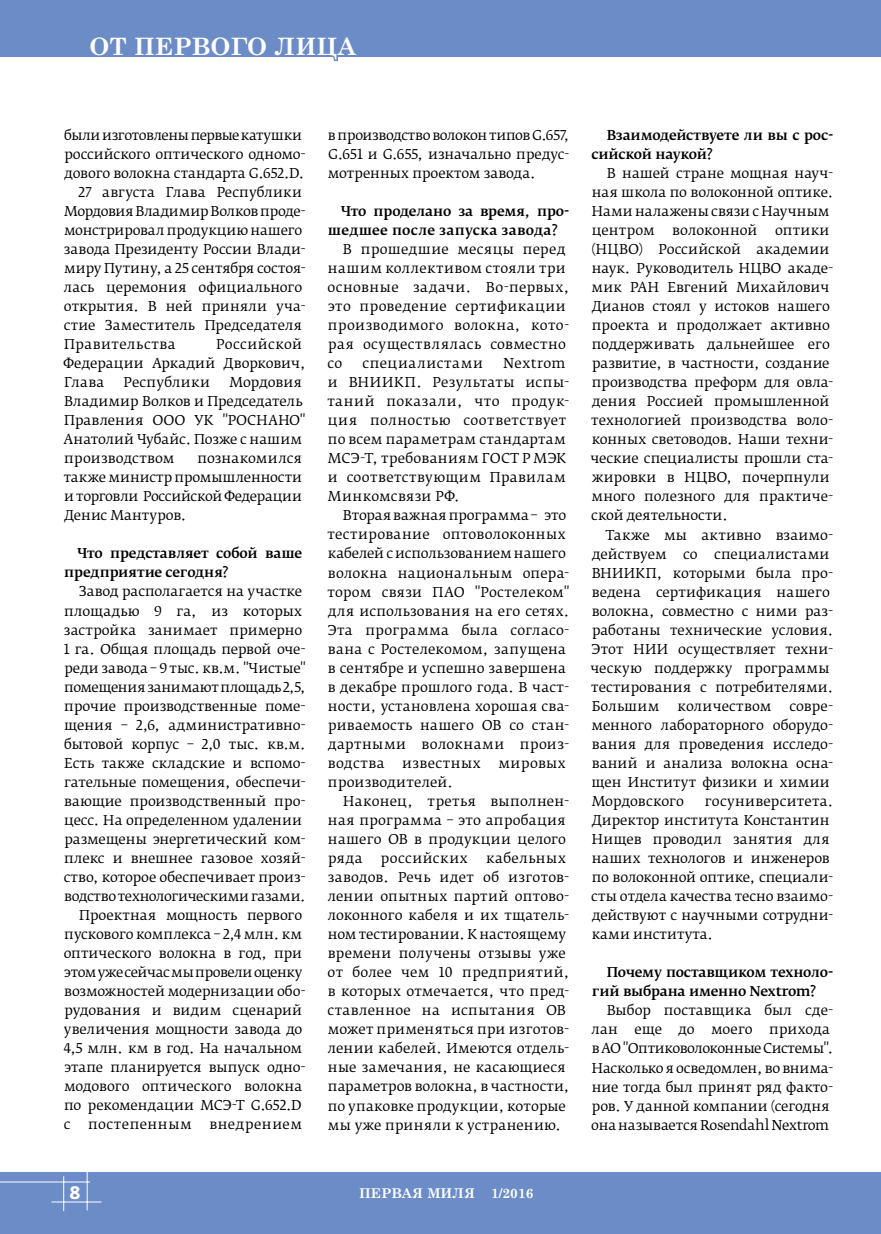
<style>
.page{position:relative;width:881px;height:1234px;background:#fff}
.page>*{position:absolute;margin:0;border:0;box-sizing:border-box;transform-origin:0 0}
.t1{font:700 24px "Century Schoolbook";color:#fff}
.t2{font:700 18px "Fedra Sans Pro";color:#fff}
.t3{font:13.5px/19px "Fedra Serif B Pro";color:#000}
.t4{font:13.5px/19px "Fedra Serif B Pro";letter-spacing:.025em;color:#000}
.t5{font:500 13.5px/19px "Fedra Serif B Pro";letter-spacing:-.01em;color:#000}
.t6{font:13.5px "Fedra Serif B Pro";letter-spacing:-.035em;color:#000}
.t7{font:13.5px "Fedra Serif B Pro";letter-spacing:-.03em;color:#000}
.t8{font:13.5px "Fedra Serif B Pro";letter-spacing:.035em;color:#000}
.t9{font:13.5px "Fedra Serif B Pro";letter-spacing:-.025em;color:#000}
.t10{font:13.5px "Fedra Serif B Pro";letter-spacing:.02em;color:#000}
.t11{font:700 13.5px "Century Schoolbook";color:#fff}
.t12{font:13.5px "Fedra Serif B Pro";letter-spacing:.03em;color:#000}
.t13{font:13.5px "Fedra Serif B Pro";letter-spacing:.04em;color:#000}
</style>
<div class="page">
<div style="left:0;top:0;width:880px;height:57px;background:#6c8cc7"></div>
<div style="left:0;top:1172px;width:880px;height:61px;background:#6c8cc7"></div>
<hr style="left:51px;top:1201px;width:50px;height:1px;background:#fff">
<hr style="left:87px;top:1171px;width:1px;height:39px;background:#fff">
<hr style="left:63px;top:1175px;width:1px;height:35px;background:#fff">
<hr style="left:0;top:1181px;width:90px;height:1px;background:#fff">
<h1 class="t1" style="left:89px;top:28px;width:268px">От Первого ЛИЦА</h1>
<p class="t6" style="left:64px;top:126px;width:239px">были изготовлены первые катушки</p>
<p class="t3" style="left:64px;top:144px;width:242px">российского оптического одномо-</p>
<p class="t3" style="left:65px;top:163px;width:241px">дового волокна стандарта G.652.D.</p>
<p class="t3" style="left:78px;top:182px;width:225px">27 августа Глава Республики</p>
<p class="t7" style="left:64px;top:202px;width:243px">Мордовия Владимир Волков проде-</p>
<p class="t3" style="left:64px;top:220px;width:240px">монстрировал продукцию нашего</p>
<p class="t3" style="left:64px;top:239px;width:243px">завода Президенту России Влади-</p>
<p class="t3" style="left:64px;top:258px;width:242px">миру Путину, а 25 сентября состоя-</p>
<p class="t3" style="left:64px;top:277px;width:240px">лась церемония официального</p>
<p class="t3" style="left:64px;top:296px;width:243px">открытия. В ней приняли уча-</p>
<p class="t3" style="left:64px;top:315px;width:240px">стие Заместитель Председателя</p>
<p class="t8" style="left:64px;top:336px;width:113px">Правительства</p>
<p class="t3" style="left:64px;top:334px;width:243px;text-indent:152px">Российской<br>Федерации Аркадий Дворкович,<br>Глава</p>
<p class="t3" style="left:124px;top:373px;width:88px">Республики</p>
<p class="t3" style="left:64px;top:373px;width:244px;text-indent:166px">Мордовия<br>Владимир Волков и Председатель<br>Правления ООО УК "РОСНАНО"<br>Анатолий Чубайс. Позже с нашим производством</p>
<p class="t3" style="left:64px;top:449px;width:240px;text-align:justify;text-indent:133px">познакомился также министр промышленности и торговли Российской Федерации Денис Мантуров.</p>
<p class="t5" style="left:64px;top:544px;width:239px;text-indent:13px">Что представляет собой ваше предприятие сегодня?</p>
<p class="t3" style="left:79px;top:582px;width:224px">Завод располагается на участке</p>
<p class="t3" style="left:64px;top:601px;width:239px">площадью 9 га, из которых</p>
<p class="t3" style="left:64px;top:620px;width:240px">застройка занимает примерно</p>
<p class="t3" style="left:64px;top:639px;width:243px">1 га. Общая площадь первой оче-</p>
<p class="t3" style="left:64px;top:658px;width:243px">реди завода – 9 тыс. кв.м. "Чистые"</p>
<p class="t7" style="left:64px;top:678px;width:243px">помещения занимают площадь 2,5,</p>
<p class="t3" style="left:64px;top:696px;width:243px">прочие производственные поме-</p>
<p class="t3" style="left:64px;top:715px;width:243px">щения – 2,6, административно-</p>
<p class="t3" style="left:64px;top:734px;width:243px">бытовой корпус – 2,0 тыс. кв.м.</p>
<p class="t3" style="left:64px;top:753px;width:243px">Есть также складские и вспомо-</p>
<p class="t3" style="left:64px;top:772px;width:243px">гательные помещения, обеспечи-</p>
<p class="t3" style="left:64px;top:791px;width:243px">вающие производственный про-</p>
<p class="t3" style="left:64px;top:810px;width:239px">цесс. На определенном удалении</p>
<p class="t3" style="left:64px;top:829px;width:242px">размещены энергетический ком-</p>
<p class="t3" style="left:64px;top:848px;width:243px">плекс и внешнее газовое хозяй-</p>
<p class="t3" style="left:64px;top:867px;width:243px">ство, которое обеспечивает произ-</p>
<p class="t9" style="left:64px;top:887px;width:243px">водство технологическими газами.</p>
<p class="t3" style="left:79px;top:905px;width:224px">Проектная мощность первого</p>
<p class="t3" style="left:64px;top:924px;width:239px">пускового комплекса – 2,4 млн. км</p>
<p class="t3" style="left:64px;top:943px;width:240px">оптического волокна в год, при</p>
<p class="t6" style="left:64px;top:963px;width:239px">этом уже сейчас мы провели оценку</p>
<p class="t3" style="left:64px;top:981px;width:243px">возможностей модернизации обо-</p>
<p class="t3" style="left:64px;top:1000px;width:239px">рудования и видим сценарий</p>
<p class="t3" style="left:64px;top:1019px;width:240px">увеличения мощности завода до</p>
<p class="t3" style="left:63px;top:1038px;width:240px">4,5 млн. км в год. На начальном</p>
<p class="t3" style="left:64px;top:1057px;width:243px">этапе планируется выпуск одно-</p>
<p class="t3" style="left:64px;top:1076px;width:240px">модового оптического волокна</p>
<p class="t3" style="left:64px;top:1095px;width:239px">по рекомендации МСЭ-Т G.652.D</p>
<p class="t3" style="left:64px;top:1114px;width:8px">с</p>
<p class="t8" style="left:88px;top:1115px;width:105px">постепенным</p>
<p class="t8" style="left:209px;top:1115px;width:94px">внедрением</p>
<p class="t3" style="left:327px;top:125px;width:243px;text-align:justify">в производство волокон типов G.657, G.651 и G.655, изначально предус&shy;мотренных проектом завода.</p>
<p class="t5" style="left:328px;top:201px;width:243px;text-indent:13px">Что проделано за время, про&shy;шедшее после запуска завода?</p>
<p class="t4" style="left:327px;top:239px;width:243px;text-indent:15px">В прошедшие месяцы перед нашим коллективом стояли три основные задачи. Во-первых, это проведение сертификации производимого волокна, кото&shy;рая осуществлялась совместно со</p>
<p class="t4" style="left:327px;top:354px;width:243px;text-indent:176px">Nextrom и ВНИИКП. Результаты испы&shy;таний показали, что продук&shy;ция полностью соответствует по всем параметрам стандартам<br>МСЭ-Т, требованиям ГОСТ Р МЭК и соответствующим Правилам<br>Минкомсвязи РФ.</p>
<p class="t3" style="left:327px;top:506px;width:243px;text-indent:16px">Вторая важная программа – это тестирование оптоволоконных кабелей с использованием нашего волокна национальным опера&shy;тором связи ПАО "Ростелеком" для использования на его сетях.<br>Эта программа была согласо&shy;вана с Ростелекомом, запущена в сентябре и успешно завершена в декабре прошлого года. В част&shy;ности, установлена хорошая сва&shy;риваемость нашего ОВ со стан&shy;дартными волокнами произ&shy;водства</p>
<p class="t13" style="left:362px;top:355px;width:122px">специалистами</p>
<p class="t12" style="left:402px;top:754px;width:80px">известных</p>
<p class="t12" style="left:498px;top:754px;width:69px">мировых</p>
<p class="t3" style="left:328px;top:772px;width:127px">производителей.</p>
<p class="t4" style="left:343px;top:791px;width:228px">Наконец, третья выполнен-</p>
<p class="t10" style="left:328px;top:811px;width:239px">ная программа – это апробация</p>
<p class="t3" style="left:328px;top:829px;width:239px">нашего ОВ в продукции целого</p>
<p class="t3" style="left:328px;top:848px;width:36px">ряда</p>
<p class="t8" style="left:381px;top:849px;width:88px">российских</p>
<p class="t3" style="left:327px;top:848px;width:243px;text-indent:159px">кабельных заводов. Речь идет об изготов&shy;лении опытных партий оптово&shy;локонного кабеля и их тщатель&shy;ном тестировании. К настоящему времени получены отзывы уже от более чем 10 предприятий, в которых отмечается, что пред&shy;ставленное на испытания ОВ может применяться при изготов&shy;лении кабелей. Имеются отдель&shy;ные замечания, не касающиеся параметров волокна, в частности, по упаковке продукции, которые мы уже приняли к устранению.</p>
<h2 class="t2" style="left:69px;top:1180px;width:13px">8</h2>
<p class="t11" style="left:359px;top:1181px;width:176px">ПЕРВАЯ МИЛЯ 1/2016</p>
<p class="t5" style="left:591px;top:125px;width:243px;text-indent:15px">Взаимодействуете ли вы с рос&shy;сийской наукой?</p>
<p class="t3" style="left:591px;top:163px;width:243px;text-indent:15px">В нашей стране мощная науч&shy;ная школа по волоконной оптике.<br>Нами налажены связи с Научным центром</p>
<p class="t3" style="left:672px;top:221px;width:87px">волоконной</p>
<p class="t3" style="left:590px;top:221px;width:244px;text-indent:184px">оптики (НЦВО) Российской академии наук. Руководитель НЦВО акаде&shy;мик РАН Евгений Михайлович<br>Дианов стоял у истоков нашего проекта и продолжает активно поддерживать дальнейшее его развитие, в частности, создание производства преформ для овла&shy;дения Россией промышленной технологией производства воло&shy;конных световодов. Наши техни&shy;ческие специалисты прошли ста&shy;жировки в НЦВО, почерпнули много полезного для практиче&shy;ской деятельности.</p>
<p class="t3" style="left:590px;top:525px;width:244px;text-indent:15px">Также мы активно взаимо&shy;действуем со специалистами<br>ВНИИКП, которыми была про&shy;ведена сертификация нашего волокна, совместно с ними раз&shy;работаны технические условия.<br>Этот НИИ осуществляет техни&shy;ческую поддержку программы тестирования с потребителями.<br>Большим</p>
<p class="t3" style="left:591px;top:696px;width:243px;text-indent:198px">совре&shy;менного лабораторного оборудо&shy;вания для проведения исследо&shy;ваний и анализа волокна осна&shy;щен Институт физики и химии<br>Мордовского</p>
<p class="t3" style="left:677px;top:696px;width:95px">количеством</p>
<p class="t3" style="left:591px;top:791px;width:243px;text-indent:113px">госуниверситета.<br>Директор института Константин<br>Нищев проводил занятия для наших технологов и инженеров по волоконной оптике, специали&shy;сты отдела качества тесно взаимо&shy;действуют с научными сотрудни&shy;ками института.</p>
<p class="t5" style="left:591px;top:962px;width:243px;text-indent:15px">Почему поставщиком техноло&shy;гий выбрана именно Nextrom?</p>
<p class="t3" style="left:591px;top:1000px;width:243px;text-indent:15px">Выбор поставщика был сде&shy;лан еще до моего прихода в АО "Оптиковолоконные Системы".<br>Насколько я осведомлен, во внима&shy;ние тогда был принят ряд факто&shy;ров. У данной компании (сегодня она называется Rosendahl Nextrom</p>
</div>
